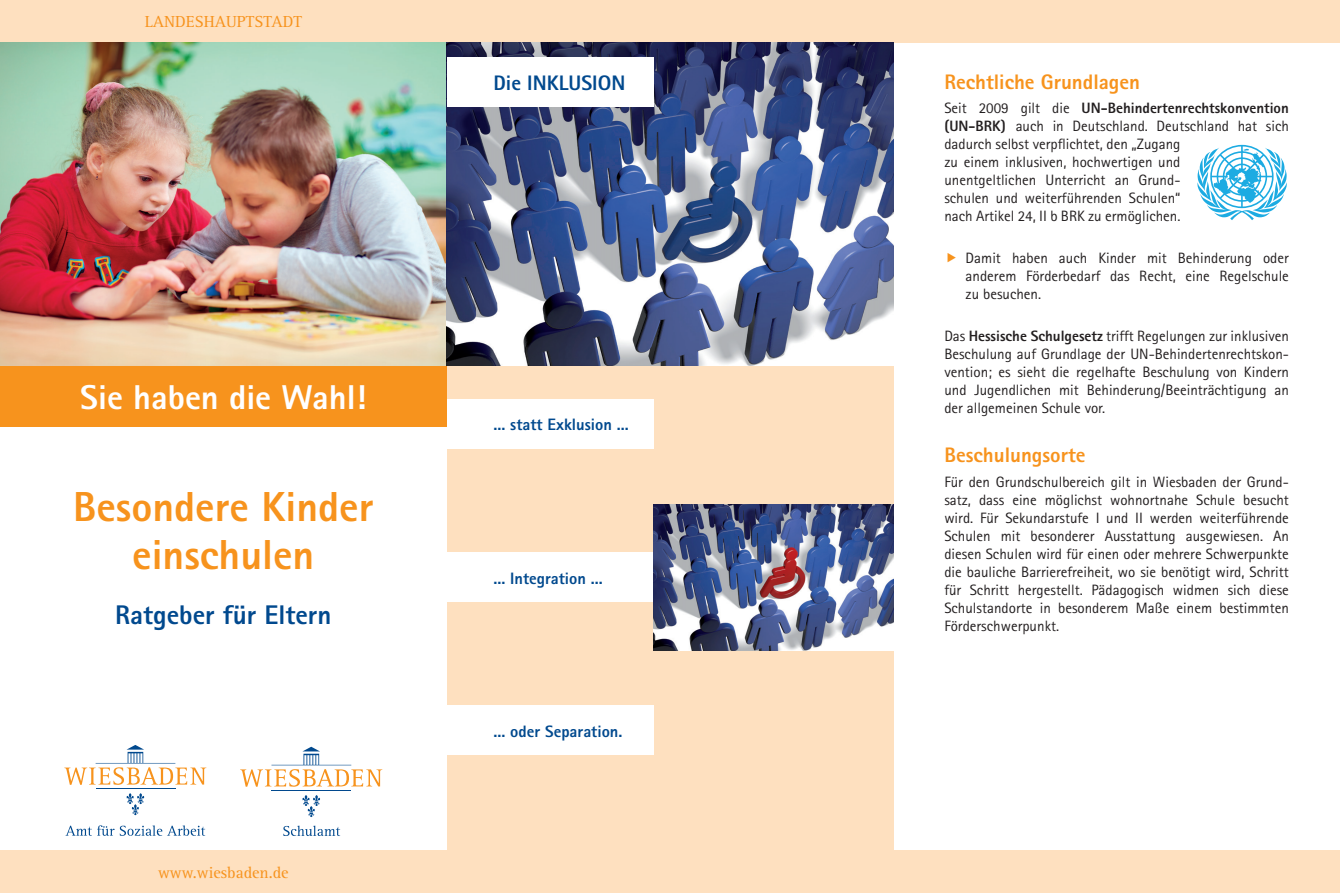
<style>
.page{position:relative;width:1340px;height:893px;background:#fff}
.page>*{position:absolute;margin:0;border:0;box-sizing:border-box;transform-origin:0 0}
.t1{font:800 42px/48px "Rotis Sans Serif";color:#f7931d;text-align:center}
.t2{font:800 34.5px "Rotis Sans Serif";color:#fff}
.t3{font:800 27px "Rotis Sans Serif";color:#01498e}
.Überschrift{font:800 21px "Rotis Sans Serif";color:#f7931d}
.t4{font:800 21px "Rotis Sans Serif";color:#01498e}
.t5{font:800 16.5px "Rotis Sans Serif";color:#01498e}
.t6{font:16.5px "Rotis Serif";color:#f7931d}
.Fliesstext{font:15px/18px "Rotis Sans Serif";color:#231f20;text-align:justify}
.s1{font-weight:800}
</style>
<div class="page">
<div style="left:0;top:0;width:1339px;height:43px;background:#fee0bf"></div>
<div style="left:0;top:850px;width:1339px;height:43px;background:#fee0bf"></div>
<hr style="left:271px;top:790px;width:80px;height:1px;background:#01498e">
<svg style="left:240px;top:747px;width:142px;height:40px"></svg>
<svg style="left:302px;top:795px;width:18px;height:22px"></svg>
<svg style="left:283px;top:826px;width:57px;height:10px"></svg>
<div style="left:0;top:366px;width:446px;height:60px;background:#f7931d"></div>
<img style="left:0;top:43px;width:446px;height:323px">
<div style="left:446px;top:353px;width:447px;height:497px;background:#fee0bf"></div>
<div style="left:446px;top:553px;width:438px;height:49px;background:#fff"></div>
<svg style="left:446px;top:43px;width:447px;height:323px;background:#677499"></svg>
<img style="left:653px;top:504px;width:240px;height:146px">
<div style="left:446px;top:58px;width:207px;height:49px;background:#fff"></div>
<div style="left:446px;top:706px;width:207px;height:49px;background:#fff"></div>
<div style="left:446px;top:399px;width:207px;height:49px;background:#fff"></div>
<hr style="left:96px;top:789px;width:79px;height:1px;background:#01498e">
<svg style="left:64px;top:745px;width:142px;height:40px"></svg>
<svg style="left:126px;top:793px;width:19px;height:22px"></svg>
<svg style="left:65px;top:825px;width:140px;height:11px"></svg>
<svg style="left:1197px;top:145px;width:89px;height:75px"></svg>
<p class="t6" style="left:145px;top:12px;width:159px">LANDESHAUPTSTADT</p>
<p class="t2" style="left:80px;top:376px;width:288px">Sie haben die Wahl!</p>
<p class="t1" style="left:73px;top:482px;width:302px">Besondere Kinder einschulen</p>
<p class="t3" style="left:115px;top:598px;width:217px">Ratgeber für Eltern</p>
<p class="t6" style="left:158px;top:863px;width:132px">www.wiesbaden.de</p>
<p class="t4" style="left:493px;top:70px;width:133px">Die INKLUSION</p>
<p class="t5" style="left:493px;top:414px;width:137px">... statt Exklusion ...</p>
<p class="t5" style="left:493px;top:568px;width:111px">... Integration ...</p>
<p class="t5" style="left:493px;top:721px;width:130px">... oder Separation.</p>
<p class="Überschrift" style="left:944px;top:68px;width:197px">Rechtliche Grundlagen</p>
<p class="Fliesstext" style="left:944px;top:99px;width:346px;text-align:left">Seit 2009 gilt die <span class="s1">UN-Behindertenrechtskonvention (UN-BRK)</span> auch in Deutschland. Deutschland hat sich dadurch selbst verpflichtet, den „Zugang<br>zu einem inklusiven, hochwertigen und<br>unentgeltlichen Unterricht an Grund-<br>schulen und weiterführenden Schulen“<br>nach Artikel 24, II b BRK zu ermöglichen.</p>
<p class="Fliesstext" style="left:965px;top:249px;width:325px">Damit haben auch Kinder mit Behinderung oder anderem Förderbedarf das Recht, eine Regelschule zu besuchen.</p>
<p class="Fliesstext" style="left:944px;top:327px;width:346px">Das <span class="s1">Hessische Schulgesetz</span> trifft Regelungen zur inklusiven Beschulung auf Grundlage der UN-Behindertenrechtskon&shy;vention; es sieht die regelhafte Beschulung von Kindern und Jugendlichen mit Behinderung/Beeinträchtigung an der allgemeinen Schule vor.</p>
<p class="Überschrift" style="left:944px;top:442px;width:143px">Beschulungsorte</p>
<p class="Fliesstext" style="left:944px;top:472px;width:346px">Für den Grundschulbereich gilt in Wiesbaden der Grund&shy;satz, dass eine möglichst wohnortnahe Schule besucht wird. Für Sekundarstufe I und II werden weiterführende Schulen mit besonderer Ausstattung ausgewiesen. An diesen Schulen wird für einen oder mehrere Schwerpunkte die bauliche Barrierefreiheit, wo sie benötigt wird, Schritt für Schritt hergestellt. Pädagogisch widmen sich diese Schulstandorte in besonderem Maße einem bestimmten Förderschwerpunkt.</p>
</div>
